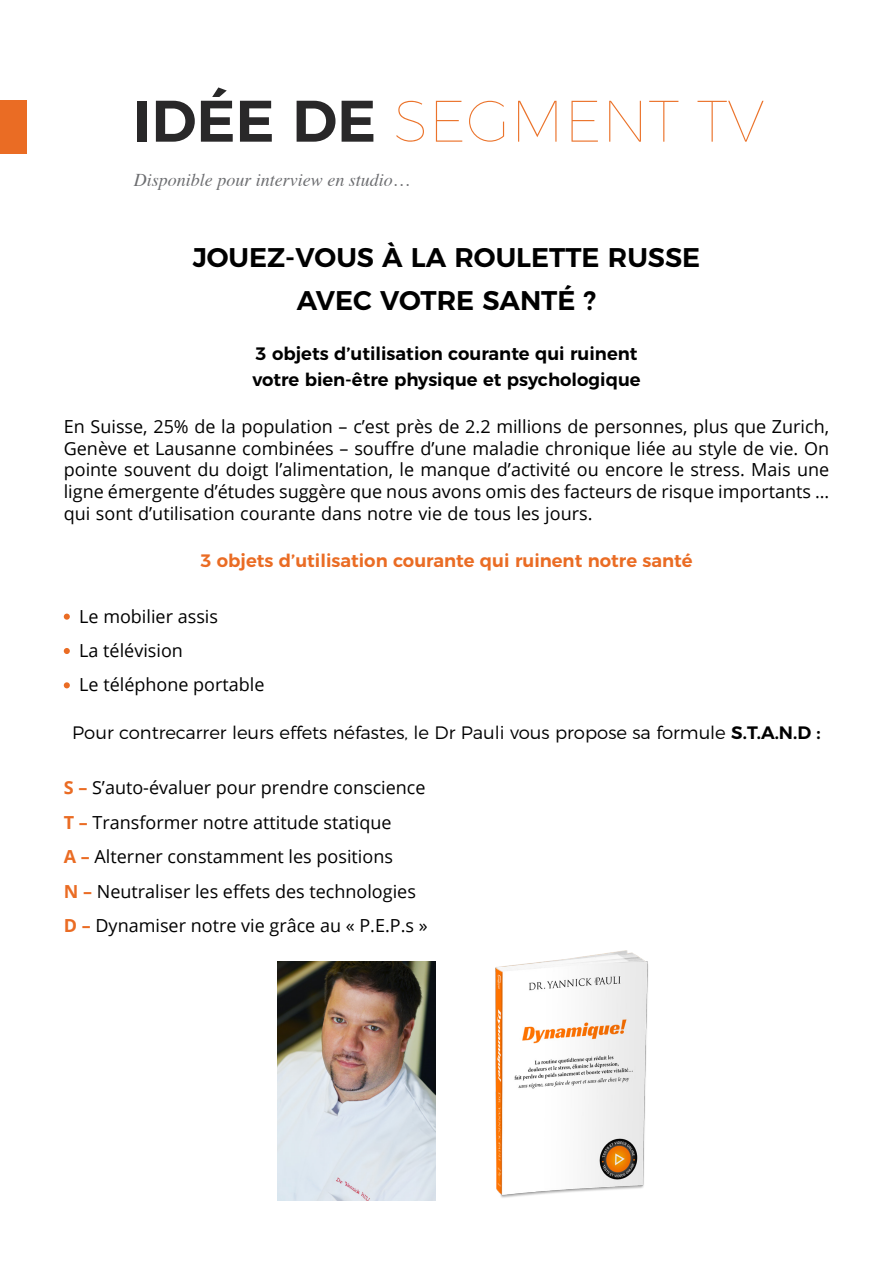
<style>
.page{position:relative;width:893px;height:1263px;background:#fff}
.page>*{position:absolute;margin:0;border:0;box-sizing:border-box;transform-origin:0 0}
.t1{font:100 58.5px "Montserrat";color:#eb732b}
.t2{font:600 27px/43.5px "Montserrat";color:#000;text-align:center}
.t3{font:18px/34.3px "Open Sans";color:#000}
.t4{font:600 18px/25.5px "Montserrat";color:#000}
.t5{font:300 18px "Montserrat";color:#000}
.t6{font:600 18px "Montserrat";color:#ea6c24}
.t7{font:italic 18px "Times";color:#6d6e71}
.s1{font-weight:600;color:#292829}
.s2{font-weight:600}
.s3{font-weight:700;color:#ea6c24}
</style>
<div class="page">
<div style="left:0;top:100px;width:27px;height:53px;background:#ea6c24"></div>
<svg style="left:64px;top:614px;width:6px;height:6px"></svg>
<svg style="left:64px;top:648px;width:6px;height:6px"></svg>
<svg style="left:64px;top:682px;width:6px;height:6px"></svg>
<img style="left:277px;top:962px;width:158px;height:238px">
<img style="left:495px;top:950px;width:153px;height:248px">
<h1 class="t1" style="left:133px;top:77px;width:633px"><span class="s1">IDÉE DE</span> SEGMENT TV</h1>
<p class="t7" style="left:134px;top:164px;width:277px">Disponible pour interview en studio…</p>
<h2 class="t2" style="left:193px;top:233px;width:509px">JOUEZ-VOUS À LA ROULETTE RUSSE<br>AVEC VOTRE SANTÉ ?</h2>
<p class="t4" style="left:252px;top:340px;width:390px">3 objets d’utilisation courante qui ruinent votre bien-être physique et psychologique</p>
<p class="t3" style="left:64px;top:415px;width:767px;line-height:21.6px;text-align:justify">En Suisse, 25% de la population – c’est près de 2.2 millions de personnes, plus que Zurich, Genève et Lausanne combinées – souffre d’une maladie chronique liée au style de vie. On pointe souvent du doigt l’alimentation, le manque d’activité ou encore le stress. Mais une ligne émergente d’études suggère que nous avons omis des facteurs de risque importants … qui sont d’utilisation courante dans notre vie de tous les jours.</p>
<p class="t6" style="left:200px;top:546px;width:494px">3 objets d’utilisation courante qui ruinent notre santé</p>
<p class="t3" style="left:79px;top:598px;width:187px">Le mobilier assis<br>La télévision<br>Le téléphone portable</p>
<p class="t5" style="left:72px;top:718px;width:750px">Pour contrecarrer leurs effets néfastes, le Dr Pauli vous propose sa formule <span class="s2">S.T.A.N.D :</span></p>
<p class="t3" style="left:64px;top:770px;width:365px"><span class="s3">S –</span> S’auto-évaluer pour prendre conscience <span class="s3">T –</span> Transformer notre attitude statique<br><span class="s3">A –</span> Alterner constamment les positions<br><span class="s3">N –</span> Neutraliser les effets des technologies <span class="s3">D –</span> Dynamiser notre vie grâce au « P.E.P.s »</p>
</div>
